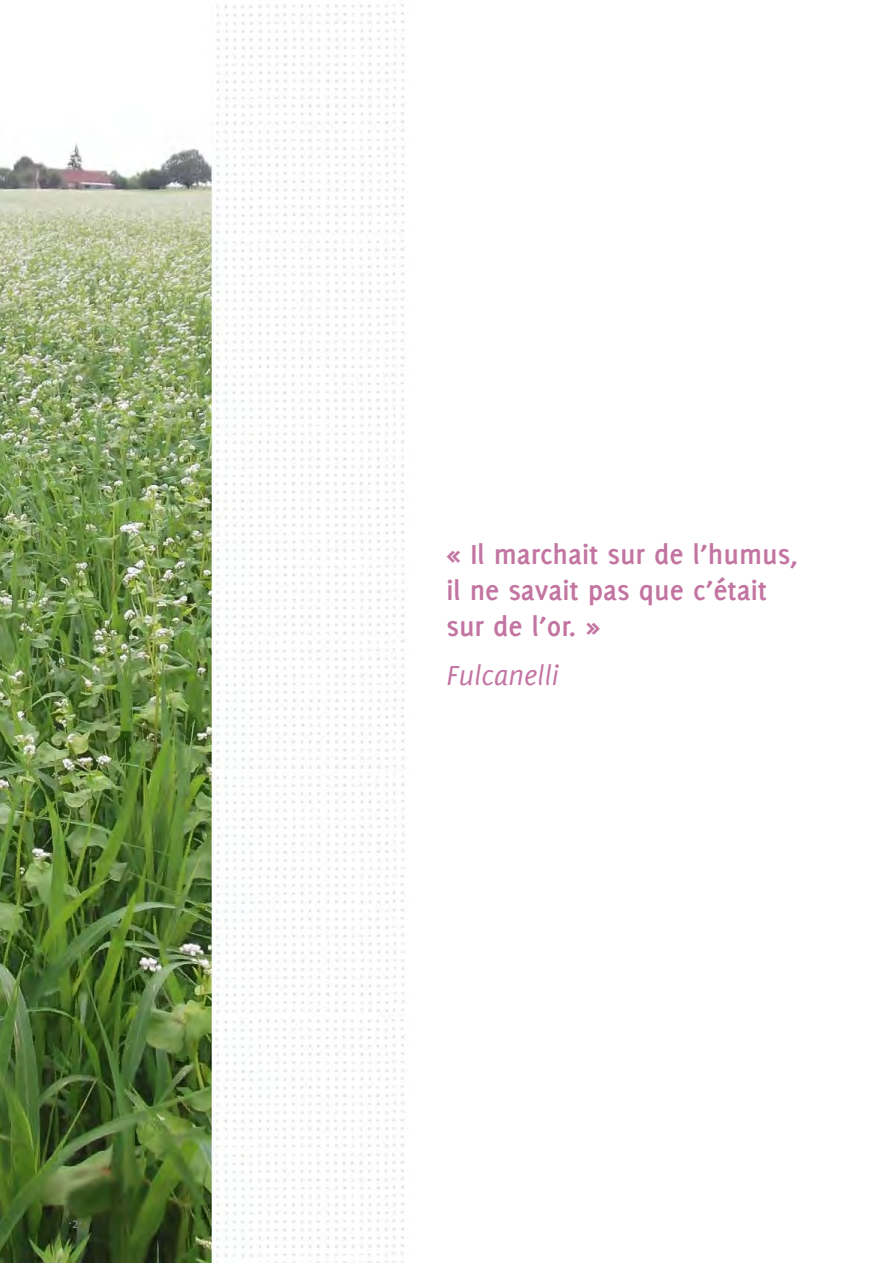
<style>
.page{position:relative;width:893px;height:1263px;background:#fff}
.page>*{position:absolute;margin:0;border:0;box-sizing:border-box;transform-origin:0 0}
.t1{font:700 30px/36px "Delicious";color:#c375a2}
.t2{font:italic 30px "Delicious";color:#c375a2}
.t3{font:15px "Delicious";color:#7e8285}
</style>
<div class="page">
<img style="left:0;top:4px;width:405px;height:1258px">
<p class="t3" style="left:68px;top:1210px;width:16px">.2.</p>
<p class="t1" style="left:446px;top:536px;width:353px">« Il marchait sur de l’humus, il ne savait pas que c’était sur de l’or. »</p>
<p class="t2" style="left:446px;top:658px;width:114px">Fulcanelli</p>
</div>
